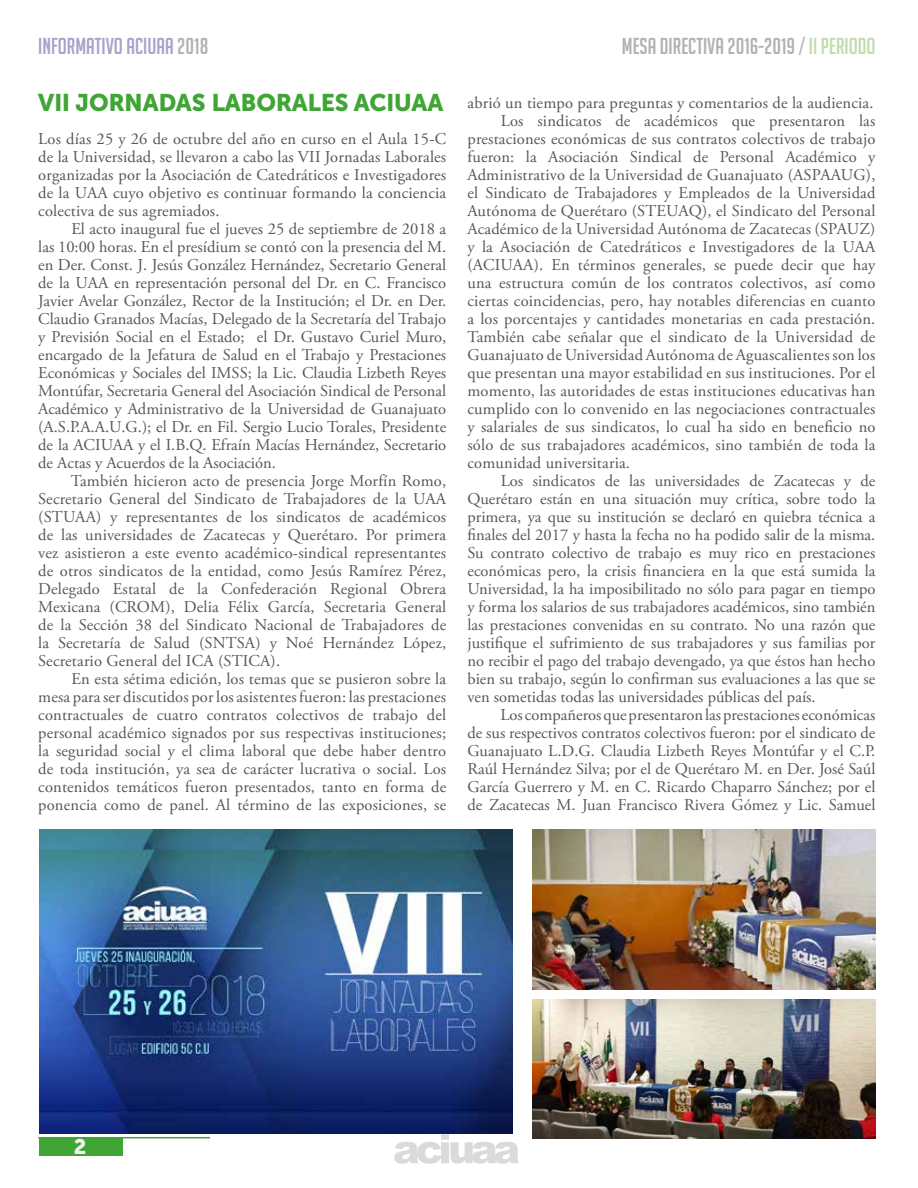
<style>
.page{position:relative;width:918px;height:1188px;background:#fff}
.page>*{position:absolute;margin:0;border:0;box-sizing:border-box;transform-origin:0 0}
.t1{font:22.5px "Big Noodle Titling";color:#b3b2b2}
.t2{font:22.5px "Big Noodle Titling";color:#a7a3cc}
.t3{font:21px "Museo Sans Cyrl 900";color:#f2f2f2}
.t4{font:16.5px/18px "Adobe Garamond Pro";letter-spacing:.01em;color:#575756;text-align:justify}
.s1{color:#b3b2b2}
.s2{color:#c2dbaf}
.s3{font-family:"Museo Sans Cyrl 900";font-size:24px;color:#3fa535}
</style>
<div class="page">
<svg style="left:394px;top:1134px;width:125px;height:30px"></svg>
<div style="left:39px;top:1138px;width:83px;height:17px;background:#3fa535"></div>
<hr style="left:38px;top:1137px;width:172px;height:1px;background:#3fa535">
<img style="left:532px;top:1000px;width:343px;height:138px">
<img style="left:39px;top:829px;width:474px;height:305px">
<img style="left:532px;top:829px;width:344px;height:161px">
<h1 class="t2" style="left:38px;top:34px;width:172px">INFORMATIVO ACIUAA <span class="s1">2018</span></h1>
<h1 class="t1" style="left:622px;top:34px;width:255px">MESA DIRECTIVA 2016-2019 / <span class="s2">II PERIODO</span></h1>
<p class="t4" style="left:38px;top:94px;width:837px"><span class="s3">VII JORNADAS LABORALES ACIUAA</span> abrió un tiempo para preguntas y comentarios de la audiencia.</p>
<p class="t4" style="left:501px;top:112px;width:376px">Los sindicatos de académicos que presentaron las</p>
<p class="t4" style="left:468px;top:130px;width:409px">prestaciones económicas de sus contratos colectivos de trabajo</p>
<p class="t4" style="left:468px;top:148px;width:410px">fueron: la Asociación Sindical de Personal Académico y</p>
<p class="t4" style="left:468px;top:166px;width:409px">Administrativo de la Universidad de Guanajuato (ASPAAUG),</p>
<p class="t4" style="left:468px;top:184px;width:409px">el Sindicato de Trabajadores y Empleados de la Universidad</p>
<p class="t4" style="left:468px;top:202px;width:409px">Autónoma de Querétaro (STEUAQ), el Sindicato del Personal</p>
<p class="t4" style="left:468px;top:220px;width:409px">Académico de la Universidad Autónoma de Zacatecas (SPAUZ)</p>
<p class="t4" style="left:468px;top:238px;width:409px">y la Asociación de Catedráticos e Investigadores de la UAA</p>
<p class="t4" style="left:468px;top:256px;width:409px">(ACIUAA). En términos generales, se puede decir que hay</p>
<p class="t4" style="left:468px;top:274px;width:409px">una estructura común de los contratos colectivos, así como</p>
<p class="t4" style="left:468px;top:292px;width:410px">ciertas coincidencias, pero, hay notables diferencias en cuanto</p>
<p class="t4" style="left:468px;top:310px;width:409px">a los porcentajes y cantidades monetarias en cada prestación.</p>
<p class="t4" style="left:468px;top:328px;width:409px">También cabe señalar que el sindicato de la Universidad de</p>
<p class="t4" style="left:468px;top:346px;width:409px">Guanajuato de Universidad Autónoma de Aguascalientes son los</p>
<p class="t4" style="left:468px;top:364px;width:409px">que presentan una mayor estabilidad en sus instituciones. Por el</p>
<p class="t4" style="left:468px;top:382px;width:409px">momento, las autoridades de estas instituciones educativas han</p>
<p class="t4" style="left:468px;top:400px;width:409px">cumplido con lo convenido en las negociaciones contractuales</p>
<p class="t4" style="left:468px;top:418px;width:410px">y salariales de sus sindicatos, lo cual ha sido en beneficio no</p>
<p class="t4" style="left:468px;top:436px;width:410px">sólo de sus trabajadores académicos, sino también de toda la</p>
<p class="t4" style="left:468px;top:454px;width:164px">comunidad universitaria.</p>
<p class="t4" style="left:501px;top:472px;width:376px">Los sindicatos de las universidades de Zacatecas y de</p>
<p class="t4" style="left:468px;top:490px;width:410px">Querétaro están en una situación muy crítica, sobre todo la</p>
<p class="t4" style="left:468px;top:508px;width:409px">primera, ya que su institución se declaró en quiebra técnica a</p>
<p class="t4" style="left:468px;top:526px;width:409px">finales del 2017 y hasta la fecha no ha podido salir de la misma.</p>
<p class="t4" style="left:468px;top:544px;width:409px">Su contrato colectivo de trabajo es muy rico en prestaciones</p>
<p class="t4" style="left:468px;top:562px;width:409px">económicas pero, la crisis financiera en la que está sumida la</p>
<p class="t4" style="left:468px;top:580px;width:409px">Universidad, la ha imposibilitado no sólo para pagar en tiempo</p>
<p class="t4" style="left:468px;top:598px;width:409px">y forma los salarios de sus trabajadores académicos, sino también</p>
<p class="t4" style="left:468px;top:616px;width:409px">las prestaciones convenidas en su contrato. No una razón que</p>
<p class="t4" style="left:468px;top:634px;width:409px">justifique el sufrimiento de sus trabajadores y sus familias por</p>
<p class="t4" style="left:468px;top:652px;width:409px">no recibir el pago del trabajo devengado, ya que éstos han hecho</p>
<p class="t4" style="left:468px;top:670px;width:409px">bien su trabajo, según lo confirman sus evaluaciones a las que se</p>
<p class="t4" style="left:468px;top:688px;width:350px">ven sometidas todas las universidades públicas del país.</p>
<p class="t4" style="left:501px;top:706px;width:377px">Los compañeros que presentaron las prestaciones económicas</p>
<p class="t4" style="left:468px;top:724px;width:409px">de sus respectivos contratos colectivos fueron: por el sindicato de</p>
<p class="t4" style="left:468px;top:742px;width:409px">Guanajuato L.D.G. Claudia Lizbeth Reyes Montúfar y el C.P.</p>
<p class="t4" style="left:468px;top:760px;width:410px">Raúl Hernández Silva; por el de Querétaro M. en Der. José Saúl</p>
<p class="t4" style="left:468px;top:778px;width:410px">García Guerrero y M. en C. Ricardo Chaparro Sánchez; por el</p>
<p class="t4" style="left:468px;top:796px;width:409px">de Zacatecas M. Juan Francisco Rivera Gómez y Lic. Samuel</p>
<p class="t4" style="left:38px;top:130px;width:410px">Los días 25 y 26 de octubre del año en curso en el Aula 15-C de la Universidad, se llevaron a cabo las VII Jornadas Laborales organizadas por la Asociación de Catedráticos e Investigadores de la UAA cuyo objetivo es continuar formando la conciencia colectiva de sus agremiados.</p>
<p class="t4" style="left:38px;top:220px;width:410px;text-indent:33px">El acto inaugural fue el jueves 25 de septiembre de 2018 a las 10:00 horas. En el presídium se contó con la presencia del M. en Der. Const. J. Jesús González Hernández, Secretario General de la UAA en representación personal del Dr. en C. Francisco Javier Avelar González, Rector de la Institución; el Dr. en Der.<br>Claudio Granados Macías, Delegado de la Secretaría del Trabajo y Previsión Social en el Estado; el Dr. Gustavo Curiel Muro, encargado de la Jefatura de Salud en el Trabajo y Prestaciones Económicas y Sociales del IMSS; la Lic. Claudia Lizbeth Reyes Montúfar, Secretaria General del Asociación Sindical de Personal Académico y Administrativo de la Universidad de Guanajuato (A.S.P.A.A.U.G.); el Dr. en Fil. Sergio Lucio Torales, Presidente de la ACIUAA y el I.B.Q. Efraín Macías Hernández, Secretario de Actas y Acuerdos de la Asociación.</p>
<p class="t4" style="left:38px;top:472px;width:410px;text-indent:33px">También hicieron acto de presencia Jorge Morfín Romo, Secretario General del Sindicato de Trabajadores de la UAA (STUAA) y representantes de los sindicatos de académicos de las universidades de Zacatecas y Querétaro. Por primera vez asistieron a este evento académico-sindical representantes de otros sindicatos de la entidad, como Jesús Ramírez Pérez, Delegado Estatal de la Confederación Regional Obrera Mexicana (CROM), Delia Félix García, Secretaria General de la Sección 38 del Sindicato Nacional de Trabajadores de la Secretaría de Salud (SNTSA) y Noé Hernández López, Secretario General del ICA (STICA).</p>
<p class="t4" style="left:38px;top:670px;width:410px;text-indent:33px">En esta sétima edición, los temas que se pusieron sobre la mesa para ser discutidos por los asistentes fueron: las prestaciones contractuales de cuatro contratos colectivos de trabajo del personal académico signados por sus respectivas instituciones; la seguridad social y el clima laboral que debe haber dentro de toda institución, ya sea de carácter lucrativa o social. Los contenidos temáticos fueron presentados, tanto en forma de ponencia como de panel. Al término de las exposiciones, se</p>
<p class="t3" style="left:74px;top:1135px;width:14px">2</p>
</div>
